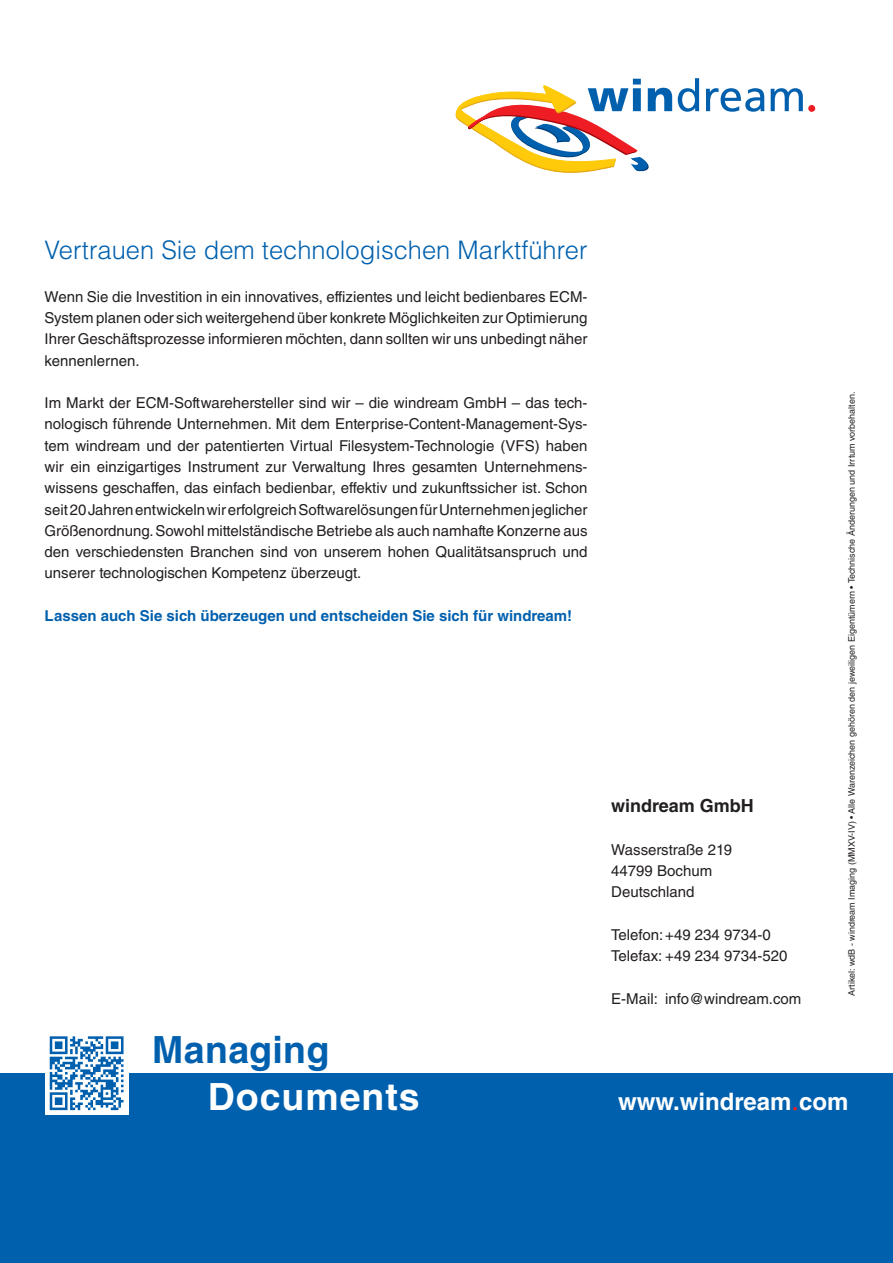
<style>
.page{position:relative;width:893px;height:1263px;background:#fff}
.page>*{position:absolute;margin:0;border:0;box-sizing:border-box;transform-origin:0 0}
.t1{font:700 37.5px "Helvetica LT Std";letter-spacing:.025em;color:#fff}
.t2{font:700 37.5px "Helvetica LT Std";letter-spacing:.01em;color:#0160ae}
.t3{font:300 25.5px "Helvetica LT Std";color:#0160ae}
.t4{font:700 24px "Helvetica LT Std";color:#fff}
.t5{font:700 18px "Helvetica LT Std";color:#231f20}
.t6{font:15px/21.3px "Helvetica LT Std";color:#231f20}
.t7{font:700 15px "Helvetica LT Std";color:#0160ae}
.t8{font:9px "Helvetica LT Std";color:#231f20}
.s1{font-family:"Arial Rounded MT Bold";font-weight:400;color:#ee1d23}
</style>
<div class="page">
<div style="left:0;top:1073px;width:893px;height:190px;background:#0160ae"></div>
<div style="left:808px;top:105px;width:7px;height:7px;background:#ee1d23;border-radius:50%"></div>
<svg style="left:771px;top:88px;width:32px;height:23px"></svg>
<svg style="left:706px;top:88px;width:58px;height:24px"></svg>
<svg style="left:678px;top:78px;width:21px;height:34px"></svg>
<svg style="left:455px;top:79px;width:217px;height:94px"></svg>
<div style="left:45px;top:1031px;width:84px;height:84px;background:#fff"></div>
<svg style="left:50px;top:1036px;width:74px;height:74px"></svg>
<h2 class="t3" style="left:45px;top:234px;width:544px">Vertrauen Sie dem technologischen Marktführer</h2>
<p class="t6" style="left:45px;top:286px;width:544px;text-align:justify">Wenn Sie die Investition in ein innovatives, effizientes und leicht bedienbares ECM-System planen oder sich weitergehend über konkrete Möglichkeiten zur Optimierung Ihrer Geschäftsprozesse informieren möchten, dann sollten wir uns unbedingt näher kennenlernen.</p>
<p class="t6" style="left:45px;top:392px;width:544px;text-align:justify">Im Markt der ECM-Softwarehersteller sind wir – die windream GmbH – das tech&shy;nologisch führende Unternehmen. Mit dem Enterprise-Content-Management-Sys&shy;tem windream und der patentierten Virtual Filesystem-Technologie (VFS) haben wir ein einzigartiges Instrument zur Verwaltung Ihres gesamten Unternehmens&shy;wissens geschaffen, das einfach bedienbar, effektiv und zukunftssicher ist. Schon seit 20 Jahren entwickeln wir erfolgreich Softwarelösungen für Unternehmen jeglicher Größenordnung. Sowohl mittelständische Betriebe als auch namhafte Konzerne aus den verschiedensten Branchen sind von unserem hohen Qualitätsanspruch und unserer technologischen Kompetenz überzeugt.</p>
<p class="t7" style="left:45px;top:606px;width:529px">Lassen auch Sie sich überzeugen und entscheiden Sie sich für windream!</p>
<p class="t5" style="left:611px;top:795px;width:144px">windream GmbH</p>
<p class="t6" style="left:611px;top:839px;width:122px">Wasserstraße 219<br>44799 Bochum<br>Deutschland</p>
<p class="t6" style="left:611px;top:924px;width:178px">Telefon:+49 234 9734-0<br>Telefax: +49 234 9734-520</p>
<p class="t6" style="left:611px;top:987px;width:192px">E-Mail: info@windream.com</p>
<p class="t8" style="left:846px;top:996px;width:606px;rotate:-90deg">Artikel: wdB - windream Imaging (MMXV-IV) • Alle Warenzeichen gehören den jeweiligen Eigentümern • Technische Änderungen und Irrtum vorbehalten.</p>
<h1 class="t2" style="left:152px;top:1027px;width:179px">Managing</h1>
<h1 class="t1" style="left:208px;top:1074px;width:213px">Documents</h1>
<h3 class="t4" style="left:618px;top:1087px;width:232px">www.windream<span class="s1">.</span>com</h3>
</div>
